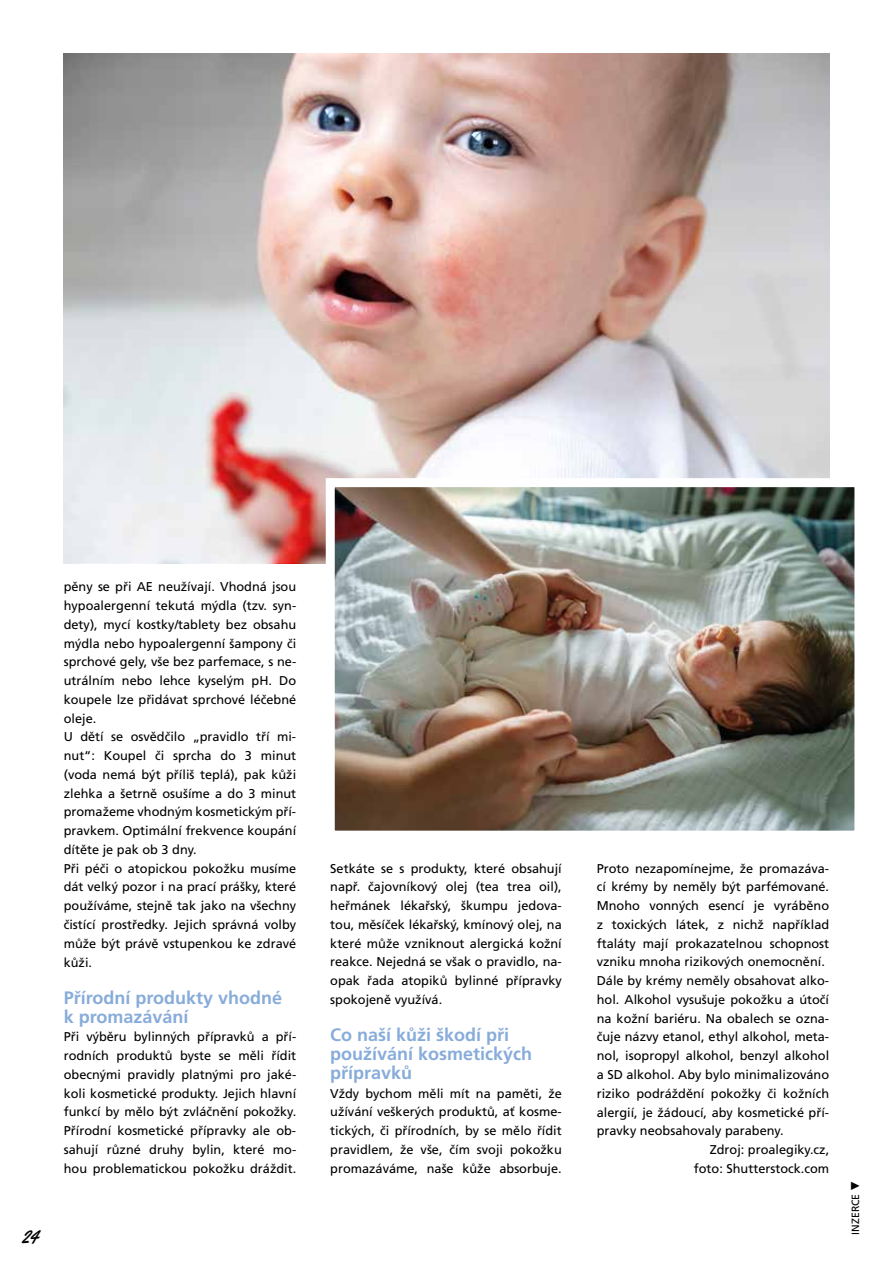
<style>
.page{position:relative;width:893px;height:1263px;background:#fff}
.page>*{position:absolute;margin:0;border:0;box-sizing:border-box;transform-origin:0 0}
.t1{font:21px "Yellowtail";color:#000}
.t2{font:700 18px/18.8px "Frutiger OT";color:#88acda}
.t3{font:12.75px/18.8px "Frutiger OT";color:#000;text-align:justify}
.t4{font:12px "Impact";color:#000}
.t5{font:10.5px "Frutiger OT";color:#000}
</style>
<div class="page">
<img style="left:64px;top:53px;width:765px;height:510px">
<img style="left:336px;top:488px;width:517px;height:342px">
<div style="left:326px;top:478px;width:537px;height:362px;border:9px solid #fff"></div>
<h1 class="t1" style="left:22px;top:1222px;width:19px">24</h1>
<p class="t3" style="left:64px;top:578px;width:234px;text-align:left">pěny se při AE neužívají. Vhodná jsou hypoalergenní tekutá mýdla (tzv. syn&shy;dety), mycí kostky/tablety bez obsahu mýdla nebo hypoalergenní šampony či sprchové gely, vše bez parfemace, s ne&shy;utrálním nebo lehce kyselým pH. Do koupele lze přidávat sprchové léčebné oleje.<br>U dětí se osvědčilo „pravidlo tří mi&shy;nut“: Koupel či sprcha do 3 minut (voda nemá být příliš teplá), pak kůži zlehka a šetrně osušíme a do 3 minut promažeme vhodným kosmetickým pří&shy;pravkem. Optimální frekvence koupání dítěte je pak ob 3 dny.<br>Při péči o atopickou pokožku musíme dát velký pozor i na prací prášky, které používáme, stejně tak jako na všechny čistící prostředky. Jejich správná volby může být právě vstupenkou ke zdravé kůži.</p>
<h2 class="t2" style="left:64px;top:988px;width:220px">Přírodní produkty vhodné k promazávání</h2>
<p class="t3" style="left:64px;top:1028px;width:234px">Při výběru bylinných přípravků a pří&shy;rodních produktů byste se měli řídit obecnými pravidly platnými pro jaké&shy;koli kosmetické produkty. Jejich hlavní funkcí by mělo být zvláčnění pokožky.<br>Přírodní kosmetické přípravky ale ob&shy;sahují různé druhy bylin, které mo&shy;hou problematickou pokožku dráždit.</p>
<p class="t3" style="left:330px;top:859px;width:233px">Setkáte se s produkty, které obsahují např. čajovníkový olej (tea trea oil), heřmánek lékařský, škumpu jedova&shy;tou, měsíček lékařský, kmínový olej, na které může vzniknout alergická kožní reakce. Nejedná se však o pravidlo, na&shy;opak řada atopiků bylinné přípravky spokojeně využívá.</p>
<h2 class="t2" style="left:330px;top:1026px;width:204px">Co naší kůži škodí při používání kosmetických přípravků</h2>
<p class="t3" style="left:330px;top:1084px;width:233px">Vždy bychom měli mít na paměti, že užívání veškerých produktů, ať kosme&shy;tických, či přírodních, by se mělo řídit pravidlem, že vše, čím svoji pokožku promazáváme, naše kůže absorbuje.</p>
<p class="t3" style="left:597px;top:859px;width:234px">Proto nezapomínejme, že promazáva-</p>
<p class="t3" style="left:597px;top:878px;width:234px">cí krémy by neměly být parfémované.</p>
<p class="t3" style="left:597px;top:897px;width:234px">Mnoho vonných esencí je vyráběno</p>
<p class="t3" style="left:597px;top:915px;width:234px">z toxických látek, z nichž například</p>
<p class="t3" style="left:597px;top:934px;width:234px">ftaláty mají prokazatelnou schopnost</p>
<p class="t3" style="left:597px;top:953px;width:230px">vzniku mnoha rizikových onemocnění.</p>
<p class="t3" style="left:597px;top:972px;width:234px">Dále by krémy neměly obsahovat alko-</p>
<p class="t3" style="left:597px;top:990px;width:234px">hol. Alkohol vysušuje pokožku a útočí</p>
<p class="t3" style="left:597px;top:1009px;width:234px">na kožní bariéru. Na obalech se ozna-</p>
<p class="t3" style="left:597px;top:1028px;width:234px">čuje názvy etanol, ethyl alkohol, meta-</p>
<p class="t3" style="left:597px;top:1047px;width:234px">nol, isopropyl alkohol, benzyl alkohol</p>
<p class="t3" style="left:597px;top:1065px;width:234px">a SD alkohol. Aby bylo minimalizováno</p>
<p class="t3" style="left:597px;top:1084px;width:234px">riziko podráždění pokožky či kožních</p>
<p class="t3" style="left:597px;top:1103px;width:234px">alergií, je žádoucí, aby kosmetické pří-</p>
<p class="t3" style="left:597px;top:1122px;width:188px">pravky neobsahovaly parabeny.</p>
<p class="t3" style="left:710px;top:1140px;width:121px">Zdroj: proalegiky.cz,</p>
<p class="t3" style="left:694px;top:1159px;width:137px">foto: Shutterstock.com</p>
<p class="t4" style="left:850px;top:1176px;width:13px">►</p>
<p class="t5" style="left:850px;top:1234px;width:42px;rotate:-90deg">INZERCE</p>
</div>
